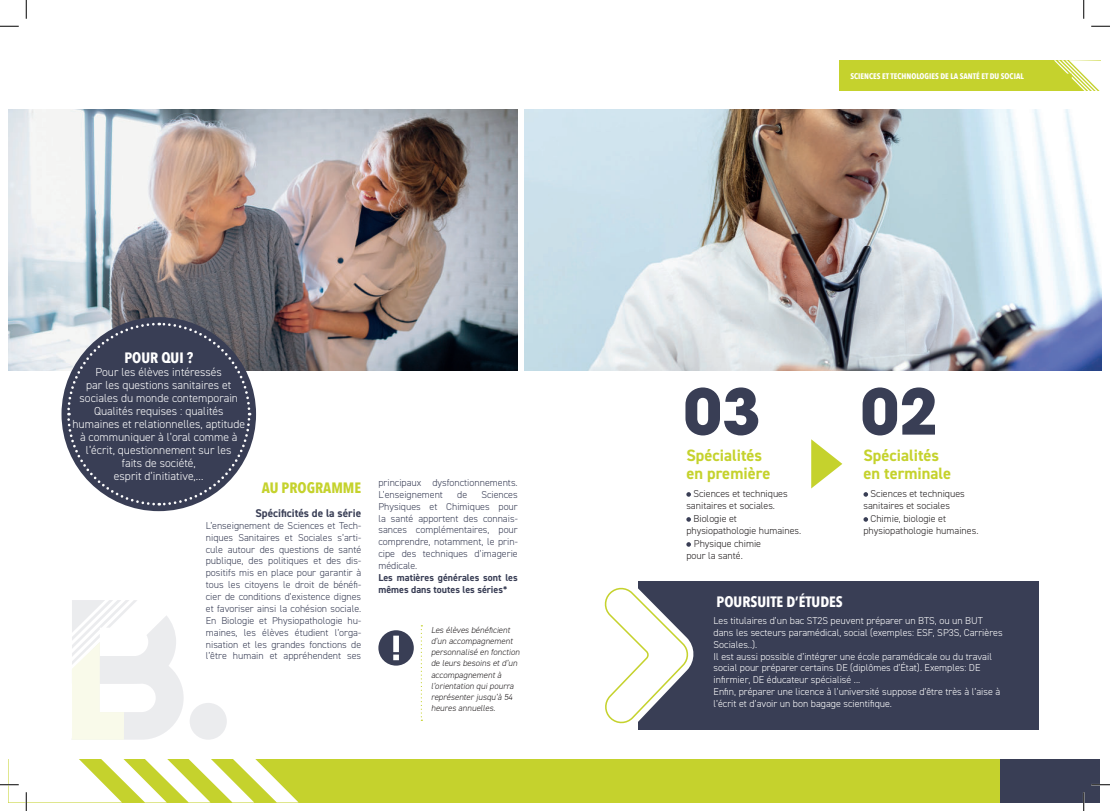
<style>
.page{position:relative;width:1110px;height:811px;background:#fff}
.page>*{position:absolute;margin:0;border:0;box-sizing:border-box;transform-origin:0 0}
.t1{font:700 62.5px "ITC Avant Garde Pro";color:#393e55}
.t2{font:700 16.5px/18.2px "DIN2014";color:#c5d22d}
.t3{font:700 15px "Avenir Next Condensed";color:#fff}
.t4{font:700 15px "Avenir Next Condensed";color:#c5d22d}
.t5{font:300 11.62px/13px "DIN2014";color:#fff;text-align:center}
.t6{font:700 11.25px "DIN2014";color:#393e55}
.t7{font:300 10px/11.9px "DIN2014";color:#393e55;text-align:justify}
.t8{font:300 10px/11.9px "DIN2014";color:#fff}
.t9{font:300 10px "DIN2014";color:#231f20}
.t10{font:700 10px/11.9px "DIN2014";color:#393e55}
.t11{font:italic 300 8.75px/11.2px "DIN2014";color:#231f20}
.t12{font:700 8.12px "Avenir Next Condensed";color:#fff}
</style>
<div class="page">
<div style="left:638px;top:581px;width:400px;height:149px;background:#393e55"></div>
<div style="left:839px;top:61px;width:261px;height:30px;background:#c5d22d"></div>
<div style="left:9px;top:759px;width:990px;height:43px;background:#c5d22d"></div>
<img style="left:9px;top:110px;width:509px;height:261px">
<div style="left:999px;top:759px;width:100px;height:43px;background:#393e55"></div>
<img style="left:525px;top:110px;width:576px;height:261px">
<svg style="left:66px;top:321px;width:186px;height:186px;background:#54596c"></svg>
<svg style="left:686px;top:492px;width:5px;height:5px"></svg>
<svg style="left:686px;top:517px;width:5px;height:5px"></svg>
<svg style="left:863px;top:492px;width:5px;height:5px"></svg>
<svg style="left:863px;top:517px;width:5px;height:5px"></svg>
<svg style="left:811px;top:439px;width:31px;height:49px"></svg>
<div style="left:378px;top:630px;width:36px;height:35px;background:#393e55;border-radius:50%"></div>
<svg style="left:393px;top:635px;width:6px;height:25px"></svg>
<svg style="left:421px;top:625px;width:1px;height:96px"></svg>
<svg style="left:604px;top:542px;width:90px;height:182px"></svg>
<svg style="left:1053px;top:60px;width:48px;height:31px"></svg>
<svg style="left:0;top:25px;width:19px;height:2px"></svg>
<svg style="left:1091px;top:25px;width:19px;height:2px"></svg>
<svg style="left:1091px;top:784px;width:19px;height:1px"></svg>
<svg style="left:25px;top:0;width:2px;height:19px"></svg>
<svg style="left:0;top:600px;width:298px;height:211px"></svg>
<svg style="left:1083px;top:0;width:1px;height:19px"></svg>
<svg style="left:1082px;top:792px;width:2px;height:19px"></svg>
<h3 class="t3" style="left:124px;top:349px;width:70px">POUR QUI ?</h3>
<p class="t5" style="left:72px;top:366px;width:174px">Pour les élèves intéressés<br>par les questions sanitaires et sociales du monde contemporain<br>Qualités requises : qualités humaines et relationnelles, aptitude à communiquer à l’oral comme à l’écrit, questionnement sur les<br>faits de société,<br>esprit d’initiative,…</p>
<h3 class="t4" style="left:262px;top:479px;width:101px">AU PROGRAMME</h3>
<p class="t6" style="left:255px;top:509px;width:107px">Spécificités de la série</p>
<p class="t7" style="left:206px;top:519px;width:157px">L’enseignement de Sciences et Tech&shy;niques Sanitaires et Sociales s’arti&shy;cule autour des questions de santé publique, des politiques et des dis&shy;positifs mis en place pour garantir à tous les citoyens le droit de bénéfi&shy;cier de conditions d’existence dignes et favoriser ainsi la cohésion sociale.<br>En Biologie et Physiopathologie hu&shy;maines, les élèves étudient l’orga&shy;nisation et les grandes fonctions de l’être humain et appréhendent ses</p>
<p class="t7" style="left:378px;top:476px;width:141px">principaux dysfonctionnements.<br>L’enseignement</p>
<p class="t7" style="left:378px;top:488px;width:141px;text-indent:103px">Sciences Physiques et Chimiques pour la santé apportent des connais&shy;sances complémentaires, pour comprendre, notamment, le prin&shy;cipe des techniques d’imagerie médicale.</p>
<p class="t10" style="left:378px;top:572px;width:141px">Les matières générales sont les mêmes dans toutes les séries*</p>
<p class="t7" style="left:457px;top:488px;width:11px">de</p>
<p class="t11" style="left:431px;top:624px;width:92px">Les élèves bénéficient d’un accompagnement personnalisé en fonction de leurs besoins et d’un accompagnement à l’orientation qui pourra représenter jusqu’à 54 heures annuelles.</p>
<p class="t12" style="left:850px;top:72px;width:175px">SCIENCES ET TECHNOLOGIES DE LA SANTÉ ET DU SOCIAL</p>
<h1 class="t1" style="left:683px;top:376px;width:79px">03</h1>
<h2 class="t2" style="left:686px;top:447px;width:85px">Spécialités en première</h2>
<p class="t9" style="left:693px;top:488px;width:96px">Sciences et techniques</p>
<p class="t9" style="left:686px;top:500px;width:90px">sanitaires et sociales.</p>
<p class="t9" style="left:693px;top:513px;width:45px">Biologie et</p>
<p class="t9" style="left:686px;top:525px;width:116px">physiopathologie humaines.</p>
<p class="t9" style="left:693px;top:538px;width:69px">Physique chimie</p>
<p class="t9" style="left:686px;top:550px;width:58px">pour la santé.</p>
<h1 class="t1" style="left:860px;top:376px;width:79px">02</h1>
<h2 class="t2" style="left:863px;top:447px;width:89px">Spécialités en terminale</h2>
<p class="t9" style="left:870px;top:488px;width:96px">Sciences et techniques</p>
<p class="t9" style="left:863px;top:500px;width:88px">sanitaires et sociales</p>
<p class="t9" style="left:870px;top:513px;width:77px">Chimie, biologie et</p>
<p class="t9" style="left:863px;top:525px;width:116px">physiopathologie humaines.</p>
<h3 class="t3" style="left:716px;top:593px;width:128px">POURSUITE D’ÉTUDES</h3>
<p class="t8" style="left:713px;top:614px;width:290px">Les titulaires d’un bac ST2S peuvent préparer un BTS, ou un BUT dans les secteurs paramédical, social (exemples: ESF, SP3S, Carrières Sociales..).<br>Il est aussi possible d’intégrer une école paramédicale ou du travail social pour préparer certains DE (diplômes d’État). Exemples: DE infirmier, DE éducateur spécialisé ...<br>Enfin, préparer une licence à l’université suppose d’être très à l’aise à l’écrit et d’avoir un bon bagage scientifique.</p>
</div>
